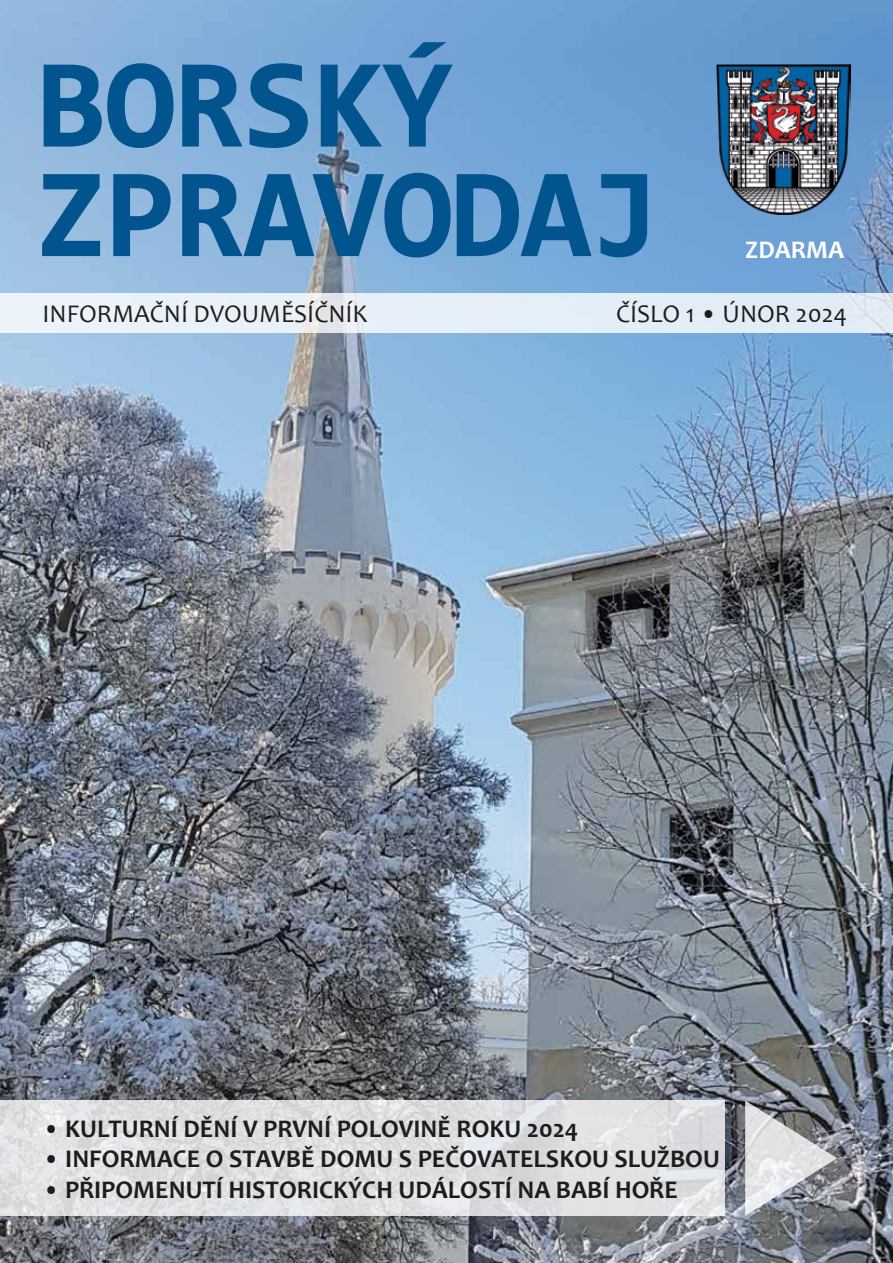
<style>
.page{position:relative;width:893px;height:1263px;background:#fff}
.page>*{position:absolute;margin:0;border:0;box-sizing:border-box;transform-origin:0 0}
.t1{font:700 126px/109.5px "Consolas";color:#01548d}
.t2{font:700 25.5px "Candara";color:#1d1d1b}
.t3{font:25.5px "Candara";color:#1d1d1b}
.t4{font:700 25.5px "Candara";color:#fff}
.s1{font-weight:400}
</style>
<div class="page">
<img style="left:0;top:0;width:893px;height:1263px">
<svg style="left:43px;top:63px;width:131px;height:86px;background:#7eaad3"></svg>
<svg style="left:181px;top:64px;width:62px;height:84px;background:#75a5d2"></svg>
<svg style="left:249px;top:62px;width:60px;height:87px;background:#73a4d1"></svg>
<svg style="left:320px;top:41px;width:133px;height:107px;background:#6e9fd0"></svg>
<svg style="left:41px;top:173px;width:60px;height:84px;background:#88b1d7"></svg>
<svg style="left:113px;top:173px;width:58px;height:84px;background:#84afd6"></svg>
<svg style="left:181px;top:172px;width:411px;height:86px;background:#75a4cf"></svg>
<svg style="left:600px;top:173px;width:48px;height:85px;background:#649bcf"></svg>
<div style="left:0;top:293px;width:893px;height:40px;background:#e6eff8"></div>
<svg style="left:0;top:1100px;width:725px;height:116px;background:#dfdfe1"></svg>
<svg style="left:745px;top:1100px;width:92px;height:116px;background:#adafb3"></svg>
<img style="left:717px;top:64px;width:134px;height:150px">
<h1 class="t1" style="left:36px;top:49px;width:625px">BORSKÝ<br>ZPRAVODAJ</h1>
<p class="t4" style="left:745px;top:234px;width:100px">ZDARMA</p>
<p class="t3" style="left:43px;top:298px;width:327px">INFORMAČNÍ DVOUMĚSÍČNÍK</p>
<p class="t3" style="left:616px;top:298px;width:232px">ČÍSLO 1 • ÚNOR 2024</p>
<p class="t2" style="left:43px;top:1112px;width:537px"><span class="s1">•</span> KULTURNÍ DĚNÍ V PRVNÍ POLOVINĚ ROKU 2024</p>
<p class="t2" style="left:43px;top:1143px;width:678px">• INFORMACE O STAVBĚ DOMU S PEČOVATELSKOU SLUŽBOU</p>
<p class="t2" style="left:43px;top:1173px;width:636px">• PŘIPOMENUTÍ HISTORICKÝCH UDÁLOSTÍ NA BABÍ HOŘE</p>
</div>
